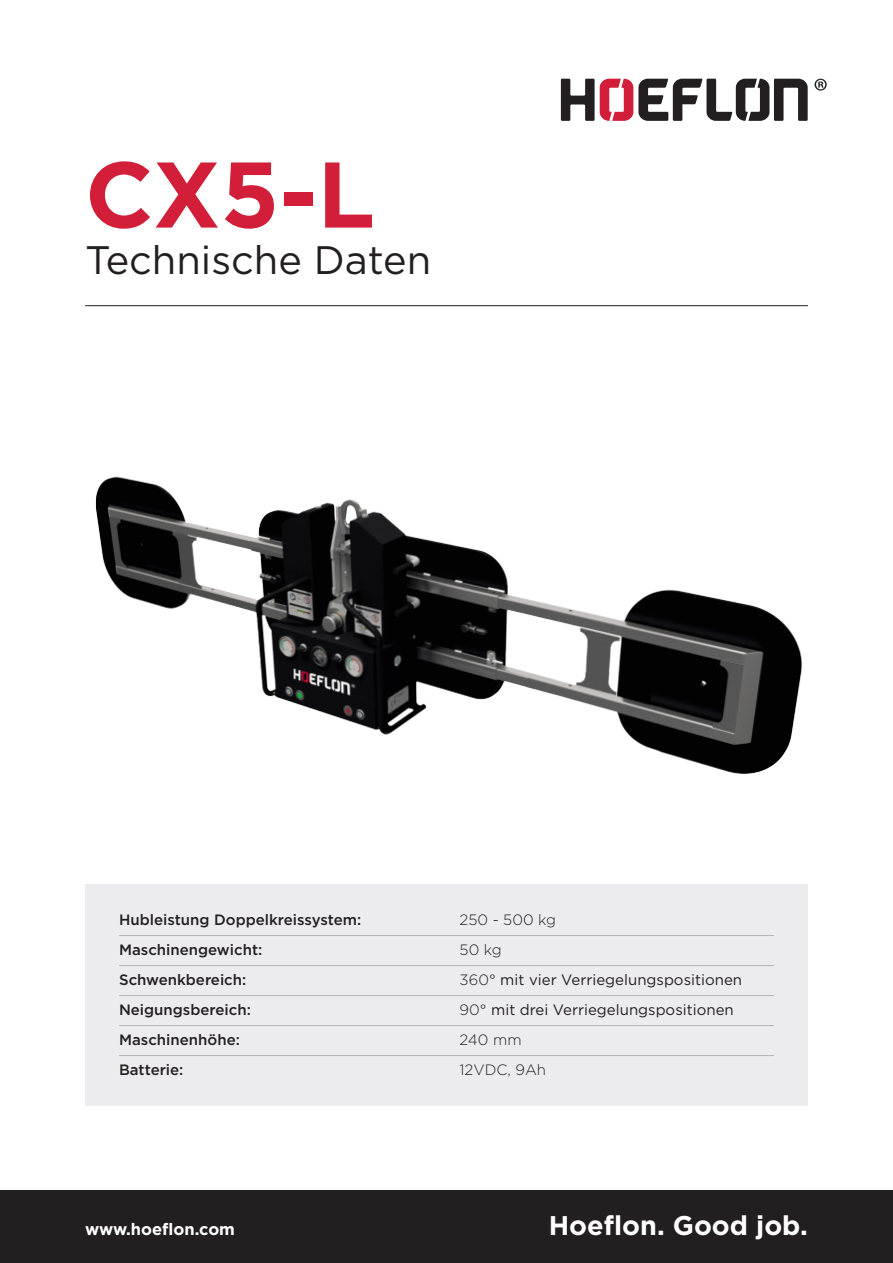
<style>
.page{position:relative;width:893px;height:1263px;background:#fff}
.page>*{position:absolute;margin:0;border:0;box-sizing:border-box;transform-origin:0 0}
.t1{font:700 93px "Gotham";color:#d21e39}
.t2{font:39.75px "Gotham";color:#231f20}
.t3{font:700 27px "Gotham";color:#fff}
.t4{font:700 16.5px "Gotham";color:#fff}
.t5{font:500 15px "Gotham";color:#231f20}
.t6{font:15px "Gotham";color:#231f20}
.t7{font:300 15px "Gotham";color:#231f20}
.s1{font-weight:300}
</style>
<div class="page">
<svg style="left:814px;top:79px;width:13px;height:12px"></svg>
<svg style="left:561px;top:79px;width:247px;height:42px"></svg>
<hr style="left:85px;top:305px;width:723px;height:1px;background:#231f20">
<img style="left:95px;top:476px;width:708px;height:298px">
<div style="left:85px;top:884px;width:723px;height:222px;background:#ececee"></div>
<hr style="left:119px;top:935px;width:655px;height:1px;background:#b2b3b7">
<hr style="left:119px;top:965px;width:655px;height:1px;background:#b2b3b7">
<hr style="left:119px;top:995px;width:655px;height:1px;background:#b2b3b7">
<hr style="left:119px;top:1025px;width:655px;height:1px;background:#b2b3b7">
<hr style="left:119px;top:1055px;width:655px;height:1px;background:#b2b3b7">
<div style="left:0;top:1191px;width:893px;height:72px;background:#231f20"></div>
<p class="t1" style="left:85px;top:133px;width:291px">CX5-L</p>
<p class="t2" style="left:85px;top:235px;width:348px">Technische Daten</p>
<p class="t5" style="left:119px;top:910px;width:244px">Hubleistung Doppelkreissystem:</p>
<p class="t7" style="left:460px;top:912px;width:98px">250 - 500 kg</p>
<p class="t5" style="left:119px;top:940px;width:145px">Maschinengewicht:</p>
<p class="t7" style="left:460px;top:942px;width:44px">50 kg</p>
<p class="t5" style="left:119px;top:970px;width:129px">Schwenkbereich:</p>
<p class="t6" style="left:460px;top:970px;width:284px"><span class="s1">360°</span> mit vier Verriegelungspositionen</p>
<p class="t5" style="left:119px;top:1000px;width:133px">Neigungsbereich:</p>
<p class="t6" style="left:460px;top:1000px;width:276px"><span class="s1">90°</span> mit drei Verriegelungspositionen</p>
<p class="t5" style="left:119px;top:1030px;width:122px">Maschinenhöhe:</p>
<p class="t7" style="left:460px;top:1032px;width:64px">240 mm</p>
<p class="t5" style="left:119px;top:1060px;width:66px">Batterie:</p>
<p class="t7" style="left:460px;top:1062px;width:88px">12VDC, 9Ah</p>
<p class="t4" style="left:85px;top:1218px;width:151px">www.hoeflon.com</p>
<p class="t3" style="left:549px;top:1207px;width:261px">Hoeflon. Good job.</p>
</div>
